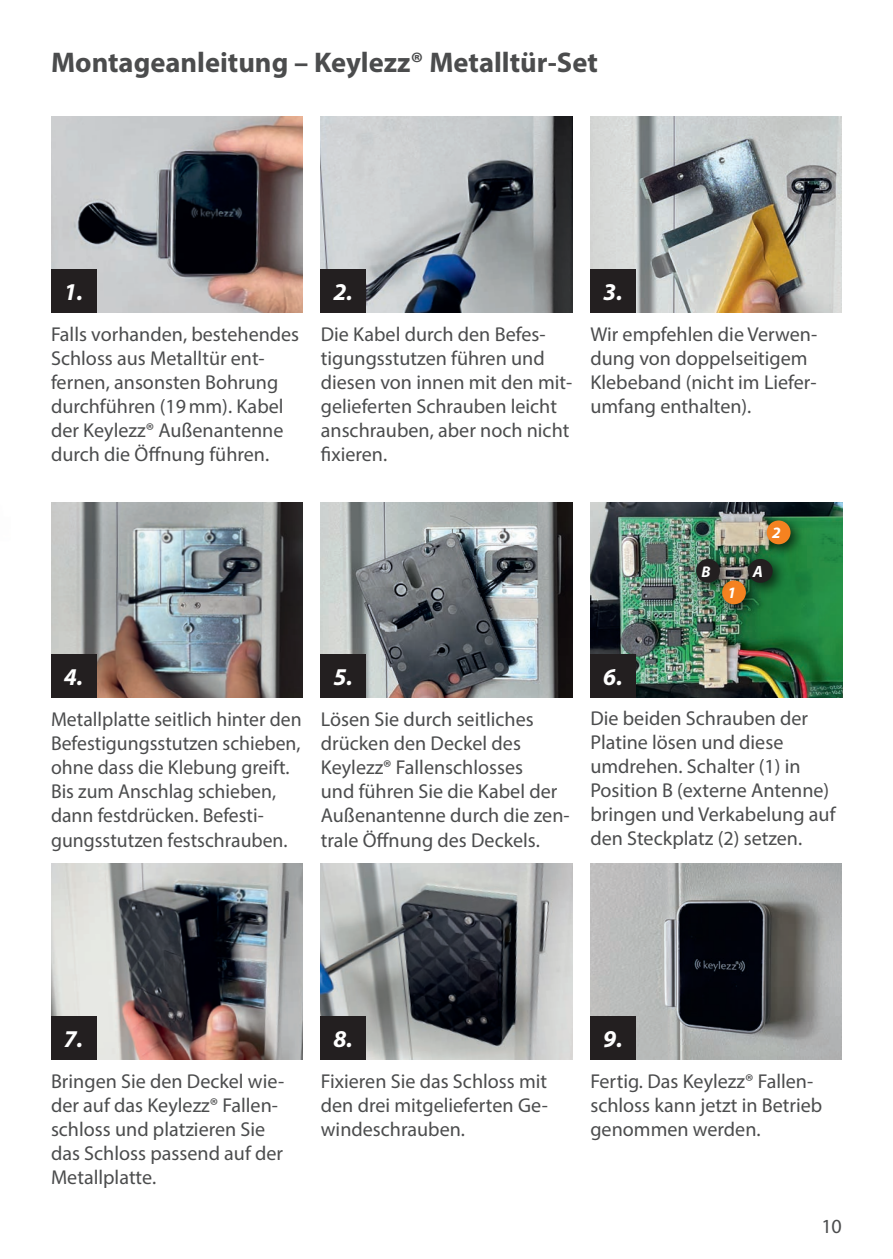
<style>
.page{position:relative;width:893px;height:1259px;background:#fff}
.page>*{position:absolute;margin:0;border:0;box-sizing:border-box;transform-origin:0 0}
.t1{font:700 28.5px "Myriad Pro";color:#4b4c4d}
.t2{font:italic 700 24.3px "Myriad Pro";color:#fff}
.t3{font:20.1px/24px "Myriad Pro";color:#4b4c4d}
.t4{font:italic 700 16.5px "Myriad Pro";color:#fff}
.t5{font:italic 700 15.9px "Myriad Pro";color:#fff}
.t6{font:italic 700 15.6px "Myriad Pro";color:#fff}
</style>
<div class="page">
<img style="left:591px;top:502px;width:251px;height:196px">
<div style="left:716px;top:574px;width:43px;height:43px;background:#231f20;opacity:.75"></div>
<div style="left:722px;top:580px;width:24px;height:24px;background:#f58220;border-radius:50%"></div>
<div style="left:761px;top:514px;width:43px;height:43px;background:#231f20;opacity:.75"></div>
<div style="left:767px;top:520px;width:23px;height:24px;background:#f58220;border-radius:50%"></div>
<div style="left:690px;top:553px;width:43px;height:43px;background:#231f20;opacity:.75"></div>
<div style="left:696px;top:559px;width:24px;height:24px;background:#231f20;border-radius:50%"></div>
<div style="left:742px;top:552px;width:46px;height:46px;background:#231f20;opacity:.75"></div>
<div style="left:748px;top:559px;width:25px;height:24px;background:#231f20;border-radius:50%"></div>
<img style="left:51px;top:117px;width:252px;height:196px">
<img style="left:321px;top:117px;width:251px;height:196px">
<img style="left:590px;top:117px;width:252px;height:196px">
<img style="left:51px;top:502px;width:252px;height:196px">
<img style="left:321px;top:502px;width:251px;height:196px">
<img style="left:51px;top:864px;width:252px;height:195px">
<img style="left:321px;top:864px;width:251px;height:195px">
<img style="left:590px;top:864px;width:252px;height:195px">
<div style="left:51px;top:269px;width:45px;height:44px;background:#231f20"></div>
<div style="left:51px;top:654px;width:45px;height:44px;background:#231f20"></div>
<div style="left:51px;top:1015px;width:45px;height:44px;background:#231f20"></div>
<div style="left:321px;top:269px;width:45px;height:44px;background:#231f20"></div>
<div style="left:321px;top:654px;width:45px;height:44px;background:#231f20"></div>
<div style="left:321px;top:1015px;width:45px;height:44px;background:#231f20"></div>
<div style="left:590px;top:269px;width:45px;height:44px;background:#231f20"></div>
<div style="left:590px;top:654px;width:45px;height:44px;background:#231f20"></div>
<div style="left:590px;top:1015px;width:45px;height:44px;background:#231f20"></div>
<h1 class="t1" style="left:51px;top:44px;width:548px">Montageanleitung – Keylezz® Metalltür-Set</h1>
<p class="t2" style="left:64px;top:276px;width:21px">1.</p>
<p class="t3" style="left:51px;top:321px;width:250px">Falls vorhanden, bestehendes<br>Schloss aus Metalltür ent&shy;fernen, ansonsten Bohrung durchführen (19 mm). Kabel der Keylezz® Außenantenne durch die Öffnung führen.</p>
<p class="t2" style="left:334px;top:276px;width:21px">2.</p>
<p class="t3" style="left:321px;top:321px;width:253px">Die Kabel durch den Befes&shy;tigungsstutzen führen und diesen von innen mit den mit&shy;gelieferten Schrauben leicht anschrauben, aber noch nicht fixieren.</p>
<p class="t2" style="left:603px;top:276px;width:21px">3.</p>
<p class="t3" style="left:590px;top:321px;width:228px">Wir empfehlen die Verwen&shy;dung von doppelseitigem<br>Klebeband (nicht im Liefer&shy;umfang enthalten).</p>
<p class="t5" style="left:772px;top:523px;width:10px">2</p>
<p class="t6" style="left:701px;top:561px;width:11px">B</p>
<p class="t4" style="left:753px;top:561px;width:12px">A</p>
<p class="t5" style="left:728px;top:582px;width:10px">1</p>
<p class="t2" style="left:64px;top:661px;width:21px">4.</p>
<p class="t3" style="left:51px;top:707px;width:252px">Metallplatte seitlich hinter den<br>Befestigungsstutzen schieben, ohne dass die Klebung greift.<br>Bis zum Anschlag schieben, dann festdrücken. Befesti&shy;gungsstutzen festschrauben.</p>
<p class="t2" style="left:334px;top:661px;width:21px">5.</p>
<p class="t3" style="left:321px;top:707px;width:250px">Lösen Sie durch seitliches drücken den Deckel des<br>Keylezz® Fallenschlosses<br>und führen Sie die Kabel der<br>Außenantenne durch die zen&shy;trale Öffnung des Deckels.</p>
<p class="t2" style="left:603px;top:661px;width:21px">6.</p>
<p class="t3" style="left:590px;top:706px;width:247px">Die beiden Schrauben der<br>Platine lösen und diese umdrehen. Schalter (1) in<br>Position B (externe Antenne) bringen und Verkabelung auf den Steckplatz (2) setzen.</p>
<p class="t2" style="left:64px;top:1022px;width:21px">7.</p>
<p class="t3" style="left:51px;top:1068px;width:235px">Bringen Sie den Deckel wie&shy;der auf das Keylezz® Fallen&shy;schloss und platzieren Sie das Schloss passend auf der<br>Metallplatte.</p>
<p class="t2" style="left:334px;top:1022px;width:21px">8.</p>
<p class="t3" style="left:321px;top:1068px;width:229px;text-align:justify">Fixieren Sie das Schloss mit den drei mitgelieferten Ge&shy;windeschrauben.</p>
<p class="t2" style="left:603px;top:1022px;width:21px">9.</p>
<p class="t3" style="left:590px;top:1068px;width:233px">Fertig. Das Keylezz® Fallen&shy;schloss kann jetzt in Betrieb genommen werden.</p>
<p class="t3" style="left:821px;top:1214px;width:22px">10</p>
<p class="t3" style="left:832px;top:1214px;width:12px">5</p>
</div>
